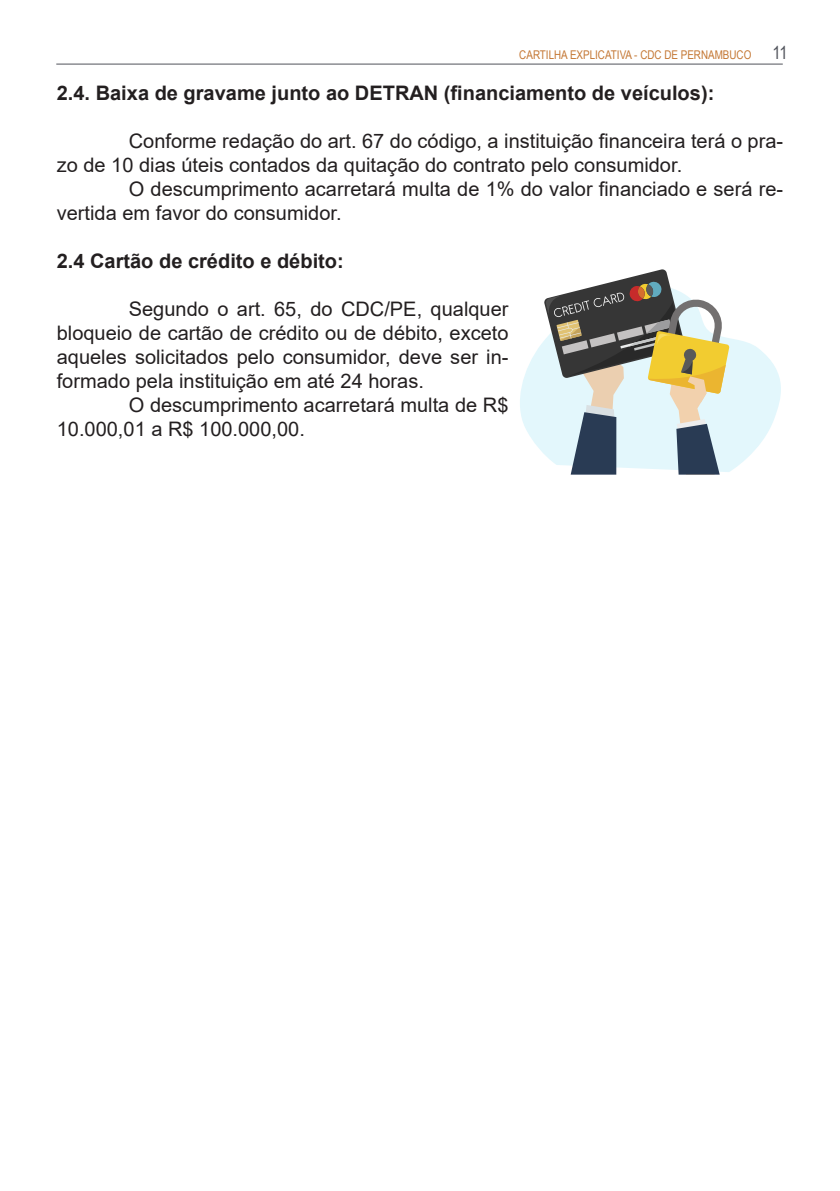
<style>
.page{position:relative;width:840px;height:1191px;background:#fff}
.page>*{position:absolute;margin:0;border:0;box-sizing:border-box;transform-origin:0 0}
.Estilo_de_parágrafo{font:20px/24px "Arial";color:#231f20}
.Sub-titulo{font:700 20px "Arial";color:#231f20}
.t1{font:12px "Arial Narrow";color:#c47734}
.s1{font-size:18px;color:#50535b}
</style>
<div class="page">
<hr style="left:56px;top:64px;width:726px;height:1px;background:#50535b">
<svg style="left:520px;top:338px;width:261px;height:134px;fill:#e3f7fc"></svg>
<svg style="left:543px;top:269px;width:186px;height:205px;background:#acafa3"></svg>
<p class="t1" style="left:519px;top:46px;width:270px">CARTILHA EXPLICATIVA - CDC DE PERNAMBUCO <span class="s1">11</span></p>
<p class="Sub-titulo" style="left:57px;top:78px;width:658px">2.4. Baixa de gravame junto ao DETRAN (financiamento de veículos):</p>
<p class="Estilo_de_parágrafo" style="left:57px;top:128px;width:727px;text-indent:72px">Conforme redação do art. 67 do código, a instituição financeira terá o pra&shy;zo de 10 dias úteis contados da quitação do contrato pelo consumidor.</p>
<p class="Estilo_de_parágrafo" style="left:57px;top:176px;width:727px;text-indent:72px">O descumprimento acarretará multa de 1% do valor financiado e será re&shy;vertida em favor do consumidor.</p>
<p class="Sub-titulo" style="left:57px;top:246px;width:288px">2.4 Cartão de crédito e débito:</p>
<p class="Estilo_de_parágrafo" style="left:57px;top:296px;width:453px;text-align:justify;text-indent:72px">Segundo o art. 65, do CDC/PE, qualquer bloqueio de cartão de crédito ou de débito, exceto aqueles solicitados pelo consumidor, deve ser in&shy;formado pela instituição em até 24 horas.</p>
<p class="Estilo_de_parágrafo" style="left:57px;top:392px;width:453px;text-indent:72px">O descumprimento acarretará multa de R$<br>10.000,01 a R$ 100.000,00.</p>
</div>
